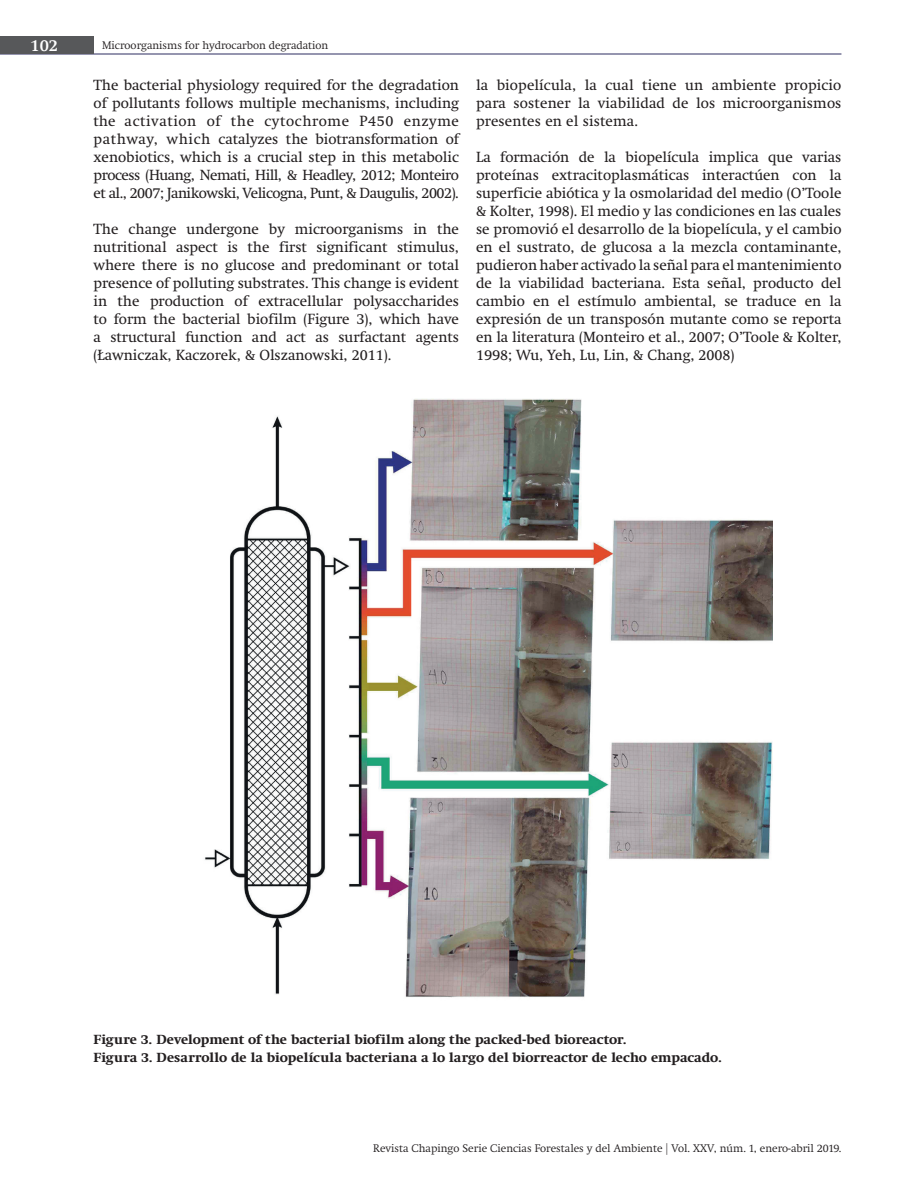
<style>
.page{position:relative;width:918px;height:1188px;background:#fff}
.page>*{position:absolute;margin:0;border:0;box-sizing:border-box;transform-origin:0 0}
.t1{font:600 16.5px "Swift Neue LT Pro";color:#fff}
.t2{font:15px/18px "Swift Neue LT Pro";color:#231f20;text-align:justify}
.pie_de_figura{font:700 13.5px "Swift Neue LT Pro";letter-spacing:.005em;color:#231f20}
.t3{font:300 11.25px "Swift Neue LT Pro";color:#231f20}
.s1{font-size:12px}
</style>
<div class="page">
<hr style="left:0;top:54px;width:841px;height:1px;background:#2c2c60">
<div style="left:0;top:36px;width:94px;height:18px;background:#57585a"></div>
<img style="left:205px;top:399px;width:568px;height:599px">
<p class="t1" style="left:31px;top:35px;width:29px">102</p>
<p class="t3" style="left:102px;top:39px;width:228px">Microorganisms for hydrocarbon degradation</p>
<p class="t2" style="left:94px;top:76px;width:367px">The bacterial physiology required for the degradation of pollutants follows multiple mechanisms, including the activation of the cytochrome P450 enzyme pathway, which catalyzes the biotransformation of xenobiotics, which is a crucial step in this metabolic process (Huang, Nemati, Hill, &amp; Headley, 2012; Monteiro et al., 2007; Janikowski, Velicogna, Punt, &amp; Daugulis, 2002).</p>
<p class="t2" style="left:94px;top:220px;width:367px">The change undergone by microorganisms in the nutritional aspect is the first significant stimulus, where there is no glucose and predominant or total presence of polluting substrates. This change is evident in the production of extracellular polysaccharides to form the bacterial biofilm (Figure 3), which have a structural function and act as surfactant agents (Ławniczak, Kaczorek, &amp; Olszanowski, 2011).</p>
<p class="t2" style="left:476px;top:76px;width:367px">la biopelícula, la cual tiene un ambiente propicio para sostener la viabilidad de los microorganismos presentes en el sistema.</p>
<p class="t2" style="left:476px;top:148px;width:367px">La formación de la biopelícula implica que varias proteínas extracitoplasmáticas interactúen con la superficie abiótica y la osmolaridad del medio (O’Toole &amp; Kolter, 1998). El medio y las condiciones en las cuales se promovió el desarrollo de la biopelícula, y el cambio en el sustrato, de glucosa a la mezcla contaminante, pudieron haber activado la señal para el mantenimiento de la viabilidad bacteriana. Esta señal, producto del cambio en el estímulo ambiental, se traduce en la expresión de un transposón mutante como se reporta en la literatura (Monteiro et al., 2007; O’Toole &amp; Kolter, 1998; Wu, Yeh, Lu, Lin, &amp; Chang, 2008)</p>
<p class="pie_de_figura" style="left:94px;top:1032px;width:535px">Figure 3. Development of the bacterial biofilm along the packed-bed bioreactor.</p>
<p class="pie_de_figura" style="left:94px;top:1050px;width:630px">Figura 3. Desarrollo de la biopelícula bacteriana a lo largo del biorreactor de lecho empacado.</p>
<p class="t3" style="left:373px;top:1142px;width:470px">Revista Chapingo Serie Ciencias Forestales y del Ambiente <span class="s1">|</span> Vol. XXV, núm. 1, enero-abril 2019.</p>
</div>
